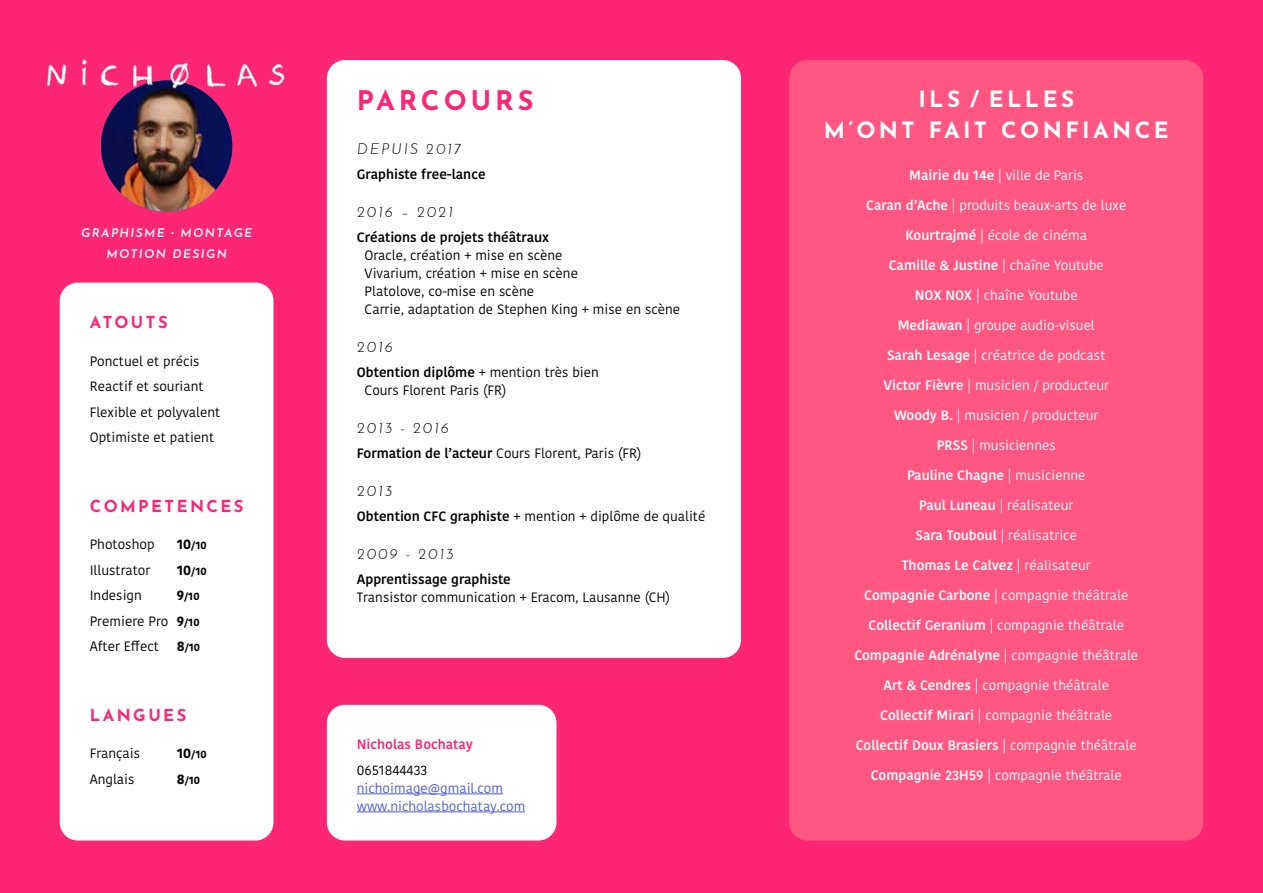
<style>
.page{position:relative;width:1263px;height:893px;background:#fc2674}
.page>*{position:absolute;margin:0;border:0;box-sizing:border-box;transform-origin:0 0}
.t1{font:700 27px "Josefin Sans";letter-spacing:.15em;color:#fc2674}
.t2{font:700 22.5px/31.5px "Josefin Sans";letter-spacing:.15em;color:#fff;text-align:center}
.t3{font:700 16.5px "Josefin Sans";letter-spacing:.145em;color:#fc2674}
.t4{font:italic 300 15px "Josefin Sans";letter-spacing:.12em;color:#000}
.t5{font:13.5px/18px "Kohinoor Bangla";color:#000}
.t6{font:13.5px "Kohinoor Bangla";color:#fff}
.t7{font:600 13.5px "Kohinoor Bangla";color:#fff}
.t8{font:600 13.5px "Kohinoor Bangla";color:#000}
.t9{font:13.5px/18px "Kohinoor Bangla";color:#4f5cd6}
.t10{font:600 13.5px "Kohinoor Bangla";color:#fc2674}
.t11{font:italic 600 12px/21px "Josefin Sans";letter-spacing:.12em;color:#fff;text-align:center}
.t12{font:700 10.5px "Kohinoor Bangla";color:#000}
.s1{font-size:13.5px}
.s2{font-weight:700}
.s3{font-weight:700;font-size:10.5px}
.s4{font-weight:600}
.s5{font-weight:400}
</style>
<div class="page">
<div style="left:789px;top:60px;width:414px;height:780px;background:#ff5782;border-radius:18px"></div>
<div style="left:327px;top:60px;width:414px;height:598px;background:#fff;border-radius:18px"></div>
<div style="left:327px;top:705px;width:229px;height:135px;background:#fff;border-radius:18px"></div>
<hr style="left:357px;top:793px;width:146px;height:1px;background:#4f5cd6">
<hr style="left:357px;top:811px;width:168px;height:1px;background:#4f5cd6">
<div style="left:60px;top:283px;width:213px;height:557px;background:#fff;border-radius:18px"></div>
<img style="left:101px;top:80px;width:131px;height:132px;border-radius:66px">
<img style="left:47px;top:59px;width:238px;height:32px">
<p class="t11" style="left:81px;top:221px;width:173px">GRAPHISME ∙ MONTAGE<br>MOTION DESIGN</p>
<p class="t3" style="left:90px;top:308px;width:79px">ATOUTS</p>
<p class="t5" style="left:90px;top:348px;width:132px;line-height:25.5px">Ponctuel et précis<br>Reactif et souriant<br>Flexible et polyvalent<br>Optimiste et patient</p>
<p class="t3" style="left:90px;top:491px;width:155px">COMPETENCES</p>
<p class="t5" style="left:90px;top:535px;width:66px">Photoshop</p>
<p class="t12" style="left:177px;top:536px;width:31px"><span class="s1">10</span>/10</p>
<p class="t5" style="left:90px;top:561px;width:62px">Illustrator</p>
<p class="t12" style="left:177px;top:562px;width:31px"><span class="s1">10</span>/10</p>
<p class="t5" style="left:90px;top:586px;width:54px">Indesign</p>
<p class="t12" style="left:177px;top:587px;width:24px"><span class="s1">9</span>/10</p>
<p class="t5" style="left:90px;top:608px;width:111px;line-height:25.5px">Premiere Pro <span class="s2">9</span><span class="s3">/10<br></span>After Effect</p>
<p class="t12" style="left:177px;top:638px;width:25px"><span class="s1">8</span>/10</p>
<p class="t3" style="left:90px;top:700px;width:98px">LANGUES</p>
<p class="t5" style="left:90px;top:744px;width:52px">Français</p>
<p class="t12" style="left:177px;top:745px;width:31px"><span class="s1">10</span>/10</p>
<p class="t5" style="left:90px;top:769px;width:46px">Anglais</p>
<p class="t12" style="left:177px;top:771px;width:25px"><span class="s1">8</span>/10</p>
<h1 class="t1" style="left:357px;top:77px;width:178px">PARCOURS</h1>
<p class="t4" style="left:357px;top:136px;width:106px">DEPUIS 2017</p>
<p class="t8" style="left:357px;top:163px;width:130px">Graphiste free-lance</p>
<p class="t4" style="left:357px;top:199px;width:98px">2016 – 2021</p>
<p class="t8" style="left:357px;top:226px;width:194px">Créations de projets théâtraux</p>
<p class="t5" style="left:364px;top:246px;width:317px">Oracle, création + mise en scène<br>Vivarium, création + mise en scène<br>Platolove, co-mise en scène<br>Carrie, adaptation de Stephen King + mise en scène</p>
<p class="t4" style="left:357px;top:334px;width:37px">2016</p>
<p class="t5" style="left:365px;top:363px;width:236px;text-indent:-8px"><span class="s4">Obtention diplôme</span> + mention très bien<br>Cours Florent Paris (FR)</p>
<p class="t4" style="left:357px;top:415px;width:94px">2013 - 2016</p>
<p class="t5" style="left:357px;top:444px;width:286px"><span class="s4">Formation de l’acteur</span> Cours Florent, Paris (FR)</p>
<p class="t4" style="left:357px;top:478px;width:37px">2013</p>
<p class="t5" style="left:357px;top:507px;width:350px"><span class="s4">Obtention CFC graphiste</span> + mention + diplôme de qualité</p>
<p class="t4" style="left:357px;top:541px;width:98px">2009 - 2013</p>
<p class="t8" style="left:357px;top:568px;width:155px">Apprentissage graphiste</p>
<p class="t5" style="left:357px;top:588px;width:315px">Transistor communication + Eracom, Lausanne (CH)</p>
<p class="t10" style="left:357px;top:733px;width:118px">Nicholas Bochatay</p>
<p class="t5" style="left:357px;top:760px;width:72px">0651844433</p>
<p class="t9" style="left:357px;top:778px;width:170px">nichoimage@gmail.com www.nicholasbochatay.com</p>
<h2 class="t2" style="left:824px;top:80px;width:346px">ILS / ELLES<br>M’ONT FAIT CONFIANCE</h2>
<p class="t6" style="left:909px;top:165px;width:176px"><span class="s4">Mairie du 14e</span> | ville de Paris</p>
<p class="t6" style="left:866px;top:195px;width:262px"><span class="s4">Caran d’Ache</span> | produits beaux-arts de luxe</p>
<p class="t6" style="left:905px;top:225px;width:183px"><span class="s4">Kourtrajmé</span> | école de cinéma</p>
<p class="t7" style="left:889px;top:254px;width:217px">Camille &amp; Justine <span class="s5">| chaîne Youtube</span></p>
<p class="t6" style="left:915px;top:285px;width:164px"><span class="s4">NOX NOX</span> | chaîne Youtube</p>
<p class="t6" style="left:898px;top:315px;width:199px"><span class="s4">Mediawan</span> | groupe audio-visuel</p>
<p class="t6" style="left:887px;top:345px;width:220px"><span class="s4">Sarah Lesage</span> | créatrice de podcast</p>
<p class="t6" style="left:883px;top:375px;width:227px"><span class="s4">Victor Fièvre</span> | musicien / producteur</p>
<p class="t6" style="left:894px;top:405px;width:206px"><span class="s4">Woody B.</span> | musicien / producteur</p>
<p class="t6" style="left:937px;top:435px;width:121px"><span class="s4">PRSS</span> | musiciennes</p>
<p class="t7" style="left:907px;top:464px;width:180px">Pauline Chagne <span class="s5">| musicienne</span></p>
<p class="t6" style="left:919px;top:495px;width:156px"><span class="s4">Paul Luneau</span> | réalisateur</p>
<p class="t6" style="left:915px;top:525px;width:163px"><span class="s4">Sara Touboul</span> | réalisatrice</p>
<p class="t7" style="left:902px;top:554px;width:190px">Thomas Le Calvez <span class="s5">| réalisateur</span></p>
<p class="t6" style="left:864px;top:585px;width:266px"><span class="s4">Compagnie Carbone</span> | compagnie théâtrale</p>
<p class="t6" style="left:868px;top:615px;width:257px"><span class="s4">Collectif Geranium</span> | compagnie théâtrale</p>
<p class="t7" style="left:854px;top:644px;width:285px">Compagnie Adrénalyne <span class="s5">| compagnie théâtrale</span></p>
<p class="t6" style="left:883px;top:675px;width:227px"><span class="s4">Art &amp; Cendres</span> | compagnie théâtrale</p>
<p class="t6" style="left:880px;top:705px;width:233px"><span class="s4">Collectif Mirari</span> | compagnie théâtrale</p>
<p class="t7" style="left:856px;top:734px;width:282px">Collectif Doux Brasiers <span class="s5">| compagnie théâtrale</span></p>
<p class="t6" style="left:871px;top:765px;width:252px"><span class="s4">Compagnie 23H59</span> | compagnie théâtrale</p>
</div>
